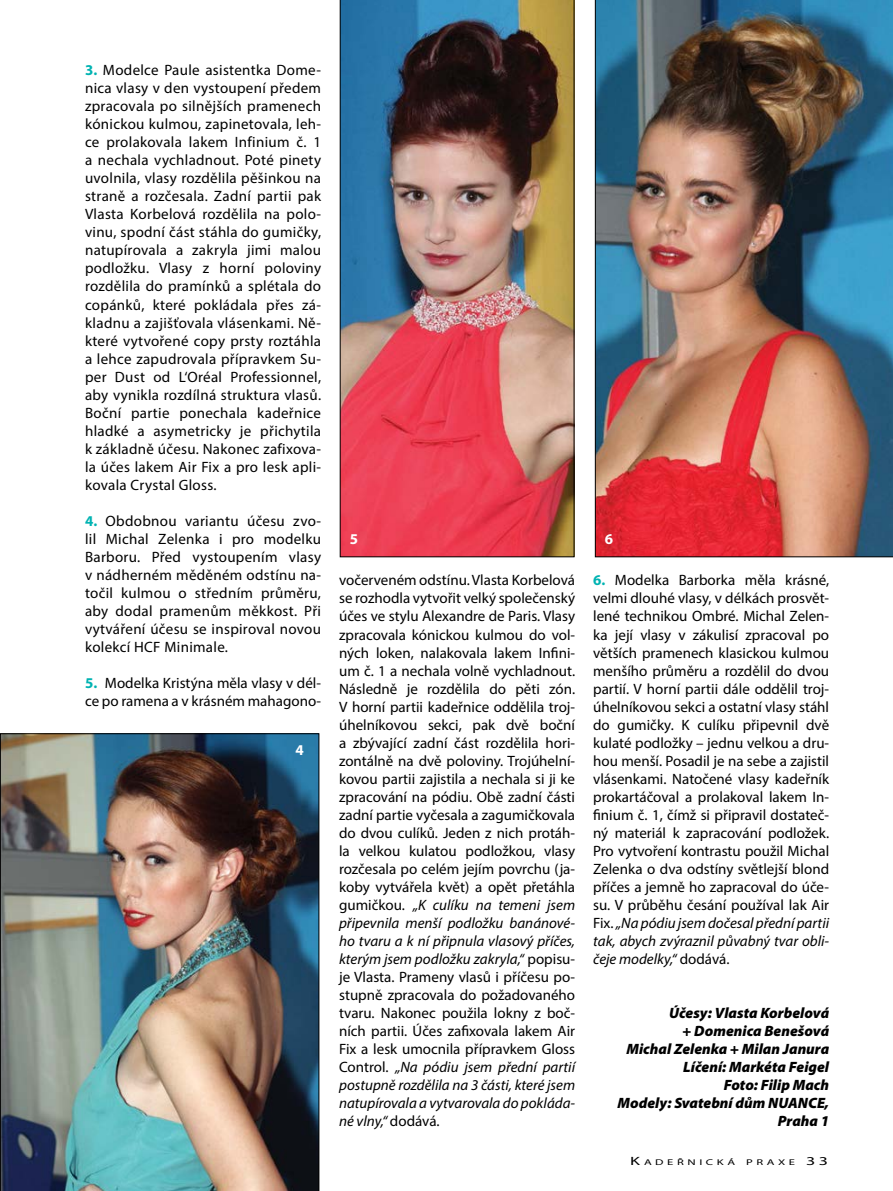
<style>
.page{position:relative;width:893px;height:1191px;background:#fff}
.page>*{position:absolute;margin:0;border:0;box-sizing:border-box;transform-origin:0 0}
.t1{font:15px/18px "Myriad Pro";color:#000;text-align:justify}
.t2{font:italic 900 15px/18px "Myriad Pro";color:#000;text-align:right}
.t3{font:700 15px "Myriad Pro";color:#fff}
.t4{font:8.4px "Myriad Pro";letter-spacing:.285em;color:#000;scale:1.5 1}
.s1{font-weight:700;color:#00b3b2}
.s2{font-style:italic}
.s3{font-size:12px}
</style>
<div class="page">
<img style="left:0;top:733px;width:319px;height:458px">
<img style="left:340px;top:0;width:234px;height:557px">
<img style="left:595px;top:0;width:298px;height:557px">
<p class="t1" style="left:85px;top:61px;width:238px"><span class="s1">3.</span> Modelce Paule asistentka Dome&shy;nica vlasy v den vystoupení předem zpracovala po silnějších pramenech kónickou kulmou, zapinetovala, leh&shy;ce prolakovala lakem Infinium č. 1 a nechala vychladnout. Poté pinety uvolnila, vlasy rozdělila pěšinkou na straně a rozčesala. Zadní partii pak Vlasta Korbelová rozdělila na polo&shy;vinu, spodní část stáhla do gumičky, natupírovala a zakryla jimi malou podložku. Vlasy z horní poloviny rozdělila do pramínků a splétala do copánků, které pokládala přes zá&shy;kladnu a zajišťovala vlásenkami. Ně&shy;které vytvořené copy prsty roztáhla a lehce zapudrovala přípravkem Su&shy;per Dust od L‘Oréal Professionnel, aby vynikla rozdílná struktura vlasů.<br>Boční partie ponechala kadeřnice hladké a asymetricky je přichytila k základně účesu. Nakonec zafixova&shy;la účes lakem Air Fix a pro lesk apli&shy;kovala Crystal Gloss.</p>
<p class="t1" style="left:85px;top:511px;width:238px"><span class="s1">4.</span> Obdobnou variantu účesu zvo&shy;lil Michal Zelenka i pro modelku Barboru. Před vystoupením vlasy v nádherném měděném odstínu na&shy;točil kulmou o středním průměru, aby dodal pramenům měkkost. Při vytváření účesu se inspiroval novou kolekcí HCF Minimale.</p>
<p class="t1" style="left:85px;top:673px;width:238px"><span class="s1">5.</span> Modelka Kristýna měla vlasy v dél&shy;ce po ramena a v krásném mahagono-</p>
<p class="t3" style="left:296px;top:739px;width:10px">4</p>
<p class="t3" style="left:350px;top:529px;width:10px">5</p>
<p class="t3" style="left:605px;top:529px;width:10px">6</p>
<p class="t1" style="left:339px;top:571px;width:238px">vočerveném odstínu. Vlasta Korbelová se rozhodla vytvořit velký společenský účes ve stylu Alexandre de Paris. Vlasy zpracovala kónickou kulmou do vol&shy;ných loken, nalakovala lakem Infini&shy;um č. 1 a nechala volně vychladnout.<br>Následně je rozdělila do pěti zón.<br>V horní partii kadeřnice oddělila troj&shy;úhelníkovou sekci, pak dvě boční a zbývající zadní část rozdělila hori&shy;zontálně na dvě poloviny. Trojúhelní&shy;kovou partii zajistila a nechala si ji ke zpracování na pódiu. Obě zadní části zadní partie vyčesala a zagumičkovala do dvou culíků. Jeden z nich protáh&shy;la velkou kulatou podložkou, vlasy rozčesala po celém jejím povrchu (ja&shy;koby vytvářela květ) a opět přetáhla gumičkou. <span class="s2">„K culíku na temeni jsem připevnila menší podložku banánové&shy;ho tvaru a k ní připnula vlasový příčes, kterým jsem podložku zakryla,“</span> popisu&shy;je Vlasta. Prameny vlasů i příčesu po&shy;stupně zpracovala do požadovaného tvaru. Nakonec použila lokny z boč&shy;ních partii. Účes zafixovala lakem Air Fix a lesk umocnila přípravkem Gloss Control. <span class="s2">„Na pódiu jsem přední partií postupně rozdělila na 3 části, které jsem natupírovala a vytvarovala do pokláda&shy;né vlny,“</span> dodává.</p>
<p class="t1" style="left:593px;top:571px;width:238px"><span class="s1">6.</span> Modelka Barborka měla krásné, velmi dlouhé vlasy, v délkách prosvět&shy;lené technikou Ombré. Michal Zelen&shy;ka její vlasy v zákulisí zpracoval po větších pramenech klasickou kulmou menšího průměru a rozdělil do dvou partií. V horní partii dále oddělil troj&shy;úhelníkovou sekci a ostatní vlasy stáhl do gumičky. K culíku připevnil dvě kulaté podložky – jednu velkou a dru&shy;hou menší. Posadil je na sebe a zajistil vlásenkami. Natočené vlasy kadeřník prokartáčoval a prolakoval lakem In&shy;finium č. 1, čímž si připravil dostateč&shy;ný materiál k zapracování podložek.<br>Pro vytvoření kontrastu použil Michal Zelenka o dva odstíny světlejší blond příčes a jemně ho zapracoval do úče&shy;su. V průběhu česání používal lak Air Fix. <span class="s2">„Na pódiu jsem dočesal přední partii tak, abych zvýraznil půvabný tvar obli&shy;čeje modelky,“</span> dodává.</p>
<p class="t2" style="left:617px;top:1003px;width:213px">Účesy: Vlasta Korbelová<br>+ Domenica Benešová<br>Michal Zelenka + Milan Janura<br>Líčení: Markéta Feigel<br>Foto: Filip Mach<br>Modely: Svatební dům NUANCE,<br>Praha 1</p>
<p class="t4" style="left:630px;top:1157px;width:71px"><span class="s3">K</span>ADEŘNICKÁ</p>
<p class="t4" style="left:746px;top:1157px;width:56px">PRAXE <span class="s3">33</span></p>
</div>
